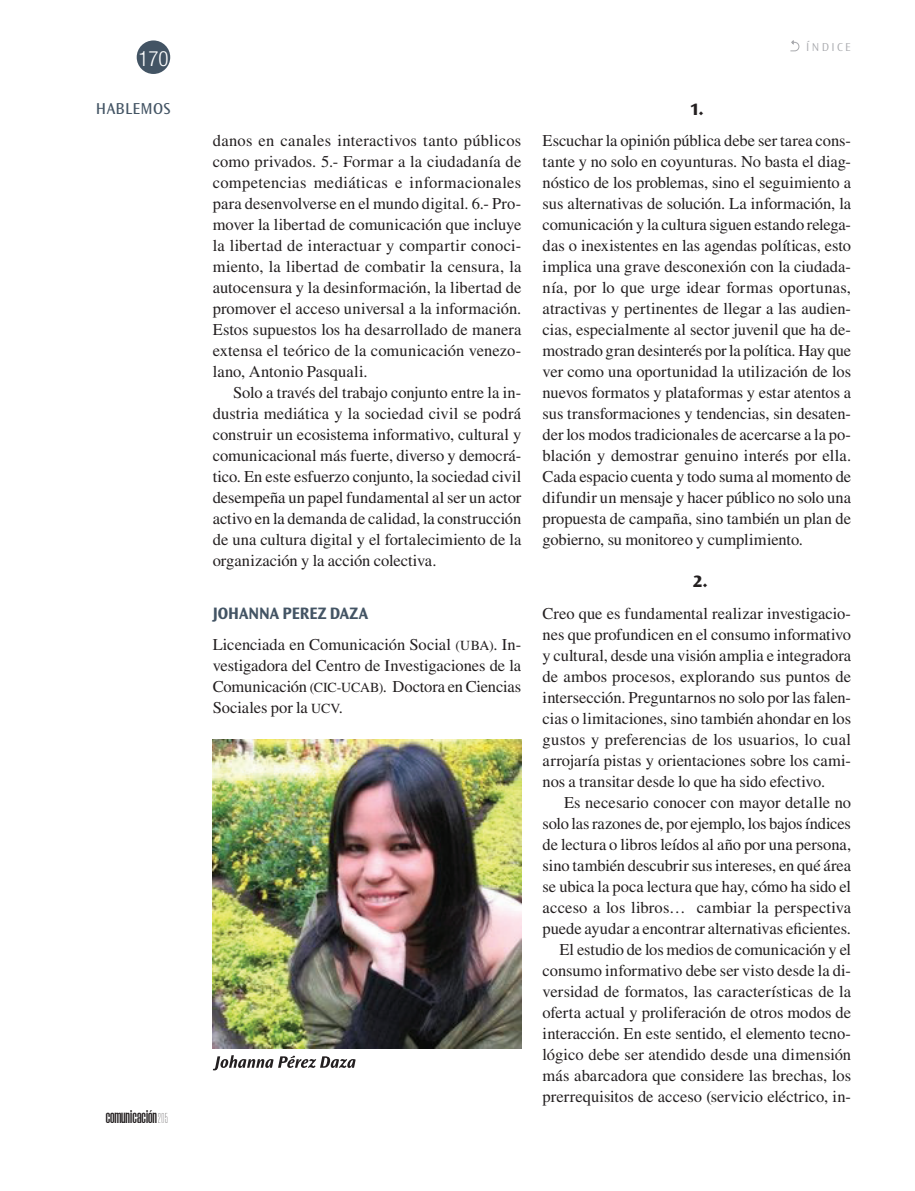
<style>
.page{position:relative;width:915px;height:1191px;background:#fff}
.page>*{position:absolute;margin:0;border:0;box-sizing:border-box;transform-origin:0 0}
.t1{font:300 condensed 21px "Helvetica Neue LT Std";color:#fff}
.t2{font:600 20.55px "Morganite";letter-spacing:.005em;color:#231f20;scale:1.04 1}
.t3{font:700 semi-expanded 17.25px "Ocean Sans Std";letter-spacing:-.005em;color:#435464;scale:.9 1}
.t4{font:800 17.25px "Ocean Sans Std";color:#231f20}
.t5{font:16.5px/21px "Times LT Std";letter-spacing:-.005em;color:#231f20;text-align:justify}
.t6{font:16.5px "Ocean Sans Std";letter-spacing:.015em;color:#435464}
.t7{font:300 12px "Ocean Sans Std";letter-spacing:.2em;color:#a8a9ad}
.s1{font-weight:100;font-size:14.25px}
.s2{font-size:13.8px}
</style>
<div class="page">
<div style="left:137px;top:40px;width:33px;height:34px;background:#435464;border-radius:50%"></div>
<svg style="left:790px;top:40px;width:9px;height:11px"></svg>
<img style="left:213px;top:739px;width:308px;height:309px">
<svg style="left:213px;top:1055px;width:142px;height:15px"></svg>
<p class="t1" style="left:138px;top:46px;width:32px">170</p>
<p class="t6" style="left:96px;top:99px;width:76px">HABLEMOS</p>
<p class="t2" style="left:106px;top:1105px;width:61px">comunicación<span class="s1">205</span></p>
<p class="t5" style="left:213px;top:130px;width:310px">danos en canales interactivos tanto públicos como privados. 5.- Formar a la ciudadanía de competencias mediáticas e informacionales para desenvolverse en el mundo digital. 6.- Pro&shy;mover la libertad de comunicación que incluye la libertad de interactuar y compartir conoci&shy;miento, la libertad de combatir la censura, la autocensura y la desinformación, la libertad de promover el acceso universal a la información.<br>Estos supuestos los ha desarrollado de manera extensa el teórico de la comunicación venezo&shy;lano, Antonio Pasquali.</p>
<p class="t5" style="left:213px;top:382px;width:310px;text-indent:20px">Solo a través del trabajo conjunto entre la in&shy;dustria mediática y la sociedad civil se podrá construir un ecosistema informativo, cultural y comunicacional más fuerte, diverso y democrá&shy;tico. En este esfuerzo conjunto, la sociedad civil desempeña un papel fundamental al ser un actor activo en la demanda de calidad, la construcción de una cultura digital y el fortalecimiento de la organización y la acción colectiva.</p>
<p class="t3" style="left:213px;top:603px;width:174px">JOHANNA PEREZ DAZA</p>
<p class="t5" style="left:213px;top:634px;width:310px">Licenciada en Comunicación Social <span class="s2">(UBA)</span>. In&shy;vestigadora del Centro de Investigaciones de la Comunicación <span class="s2">(CIC-UCAB)</span>. Doctora en Ciencias Sociales por la <span class="s2">UCV</span>.</p>
<p class="t7" style="left:805px;top:40px;width:46px">ÍNDICE</p>
<p class="t4" style="left:689px;top:99px;width:15px">1.</p>
<p class="t5" style="left:542px;top:130px;width:310px">Escuchar la opinión pública debe ser tarea cons&shy;tante y no solo en coyunturas. No basta el diag&shy;nóstico de los problemas, sino el seguimiento a sus alternativas de solución. La información, la comunicación y la cultura siguen estando relega&shy;das o inexistentes en las agendas políticas, esto implica una grave desconexión con la ciudada&shy;nía, por lo que urge idear formas oportunas, atractivas y pertinentes de llegar a las audien&shy;cias, especialmente al sector juvenil que ha de&shy;mostrado gran desinterés por la política. Hay que ver como una oportunidad la utilización de los nuevos formatos y plataformas y estar atentos a sus transformaciones y tendencias, sin desaten&shy;der los modos tradicionales de acercarse a la po&shy;blación y demostrar genuino interés por ella.<br>Cada espacio cuenta y todo suma al momento de difundir un mensaje y hacer público no solo una propuesta de campaña, sino también un plan de gobierno, su monitoreo y cumplimiento.</p>
<p class="t4" style="left:693px;top:572px;width:16px">2.</p>
<p class="t5" style="left:542px;top:602px;width:310px">Creo que es fundamental realizar investigacio&shy;nes que profundicen en el consumo informativo y cultural, desde una visión amplia e integradora de ambos procesos, explorando sus puntos de intersección. Preguntarnos no solo por las falen&shy;cias o limitaciones, sino también ahondar en los gustos y preferencias de los usuarios, lo cual arrojaría pistas y orientaciones sobre los cami&shy;nos a transitar desde lo que ha sido efectivo.</p>
<p class="t5" style="left:542px;top:791px;width:310px;text-align:right">Es necesario conocer con mayor detalle no solo las razones de, por ejemplo, los bajos índices de lectura o libros leídos al año por una persona, sino también descubrir sus intereses, en qué área se ubica la poca lectura que hay, cómo ha sido el acceso a los libros… cambiar la perspectiva puede ayudar a encontrar alternativas eficientes.<br>El estudio de los medios de comunicación y el consumo informativo debe ser visto desde la di&shy;versidad de formatos, las características de la oferta actual y proliferación de otros modos de interacción. En este sentido, el elemento tecno&shy;lógico debe ser atendido desde una dimensión más abarcadora que considere las brechas, los prerrequisitos de acceso (servicio eléctrico, in-</p>
</div>
